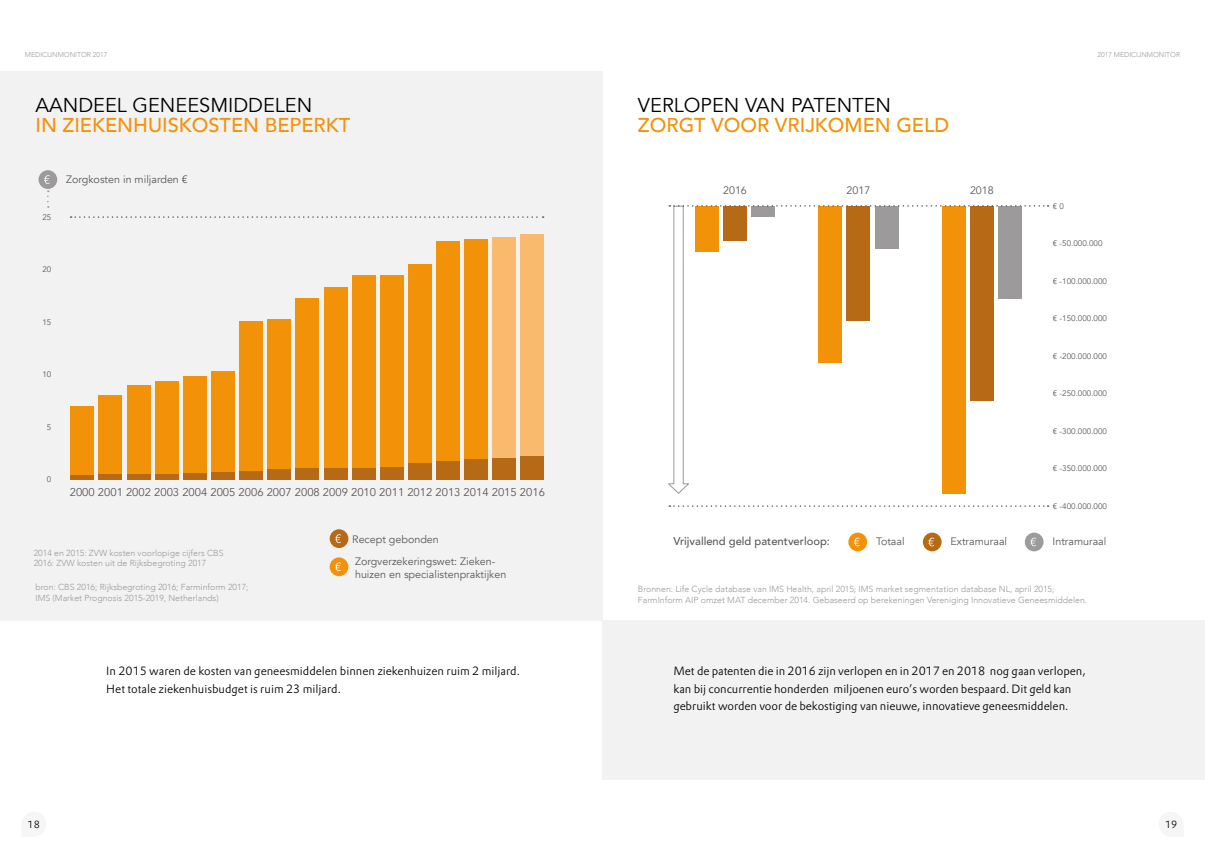
<style>
.page{position:relative;width:1205px;height:851px;background:#fff}
.page>*{position:absolute;margin:0;border:0;box-sizing:border-box;transform-origin:0 0}
.t1{font:500 20px "Avenir";color:#f29208}
.t2{font:20px "Avenir";color:#000}
.t3{font:300 11.75px/17.5px "DTL Prokyon TPRO";letter-spacing:-.005em;color:#000}
.t4{font:11.25px "Avenir";color:#585856}
.t5{font:500 11.25px "Avenir";color:#585856}
.t6{font:10.75px/12.1px "Avenir";color:#585856}
.t7{font:300 10.12px "DTL Prokyon TPRO";color:#000}
.t8{font:300 8.75px/10.5px "Avenir";color:#9c9a9a}
.t9{font:8px "Avenir";color:#585856}
.t10{font:300 7px "Avenir";color:#9c9a9a}
</style>
<div class="page">
<div style="left:0;top:71px;width:602px;height:549px;background:#f3f2f3"></div>
<div style="left:602px;top:620px;width:603px;height:160px;background:#f3f2f3"></div>
<svg style="left:71px;top:216px;width:473px;height:2px"></svg>
<svg style="left:47px;top:190px;width:2px;height:18px"></svg>
<div style="left:38px;top:170px;width:19px;height:19px;background:#9c9a9a;border-radius:50%"></div>
<svg style="left:44px;top:175px;width:6px;height:9px"></svg>
<div style="left:330px;top:529px;width:18px;height:19px;background:#b66a16;border-radius:50%"></div>
<svg style="left:335px;top:534px;width:6px;height:9px"></svg>
<div style="left:330px;top:557px;width:18px;height:19px;background:#f29208;border-radius:50%"></div>
<svg style="left:335px;top:562px;width:6px;height:9px"></svg>
<div style="left:848px;top:532px;width:19px;height:19px;background:#f29208;border-radius:50%"></div>
<svg style="left:854px;top:537px;width:6px;height:9px"></svg>
<div style="left:1025px;top:532px;width:18px;height:19px;background:#9c9a9a;border-radius:50%"></div>
<svg style="left:1030px;top:537px;width:6px;height:9px"></svg>
<div style="left:923px;top:532px;width:18px;height:19px;background:#b66a16;border-radius:50%"></div>
<svg style="left:928px;top:537px;width:6px;height:9px"></svg>
<svg style="left:668px;top:205px;width:380px;height:289px"></svg>
<svg style="left:669px;top:505px;width:379px;height:2px"></svg>
<div style="left:71px;top:406px;width:23px;height:73px;background:#f29208"></div>
<hr style="left:71px;top:475px;width:23px;height:4px;background:#b66a16">
<div style="left:99px;top:395px;width:23px;height:84px;background:#f29208"></div>
<div style="left:99px;top:474px;width:23px;height:5px;background:#b66a16"></div>
<div style="left:127px;top:385px;width:23px;height:94px;background:#f29208"></div>
<div style="left:127px;top:474px;width:23px;height:5px;background:#b66a16"></div>
<div style="left:155px;top:381px;width:23px;height:98px;background:#f29208"></div>
<div style="left:155px;top:474px;width:23px;height:5px;background:#b66a16"></div>
<div style="left:183px;top:376px;width:24px;height:103px;background:#f29208"></div>
<div style="left:183px;top:473px;width:24px;height:6px;background:#b66a16"></div>
<div style="left:211px;top:371px;width:24px;height:108px;background:#f29208"></div>
<div style="left:211px;top:472px;width:24px;height:7px;background:#b66a16"></div>
<div style="left:239px;top:321px;width:24px;height:158px;background:#f29208"></div>
<div style="left:239px;top:470px;width:24px;height:9px;background:#b66a16"></div>
<div style="left:267px;top:319px;width:24px;height:160px;background:#f29208"></div>
<div style="left:267px;top:469px;width:24px;height:10px;background:#b66a16"></div>
<div style="left:296px;top:298px;width:23px;height:181px;background:#f29208"></div>
<div style="left:296px;top:468px;width:23px;height:11px;background:#b66a16"></div>
<div style="left:324px;top:287px;width:23px;height:192px;background:#f29208"></div>
<div style="left:324px;top:468px;width:23px;height:11px;background:#b66a16"></div>
<div style="left:352px;top:275px;width:23px;height:204px;background:#f29208"></div>
<div style="left:352px;top:468px;width:23px;height:11px;background:#b66a16"></div>
<div style="left:380px;top:275px;width:23px;height:204px;background:#f29208"></div>
<div style="left:380px;top:467px;width:23px;height:12px;background:#b66a16"></div>
<div style="left:408px;top:264px;width:24px;height:215px;background:#f29208"></div>
<div style="left:408px;top:463px;width:24px;height:16px;background:#b66a16"></div>
<div style="left:436px;top:241px;width:24px;height:238px;background:#f29208"></div>
<div style="left:436px;top:460px;width:24px;height:19px;background:#b66a16"></div>
<div style="left:464px;top:239px;width:24px;height:240px;background:#f29208"></div>
<div style="left:464px;top:459px;width:24px;height:20px;background:#b66a16"></div>
<div style="left:492px;top:237px;width:24px;height:242px;background:#f9ba6d"></div>
<div style="left:492px;top:458px;width:24px;height:21px;background:#b66a16"></div>
<div style="left:521px;top:235px;width:23px;height:244px;background:#f9ba6d"></div>
<div style="left:521px;top:456px;width:23px;height:23px;background:#b66a16"></div>
<p class="t10" style="left:25px;top:50px;width:84px">MEDICIJNMONITOR 2017</p>
<p class="t10" style="left:1097px;top:50px;width:84px">2017 MEDICIJNMONITOR</p>
<h1 class="t2" style="left:35px;top:93px;width:278px">AANDEEL GENEESMIDDELEN</h1>
<h1 class="t1" style="left:35px;top:108px;width:316px">IN ZIEKENHUISKOSTEN BEPERKT</h1>
<p class="t9" style="left:42px;top:212px;width:10px">25</p>
<p class="t6" style="left:66px;top:173px;width:123px">Zorgkosten in miljarden €</p>
<p class="t9" style="left:42px;top:265px;width:10px">20</p>
<p class="t9" style="left:42px;top:317px;width:10px">15</p>
<p class="t9" style="left:42px;top:370px;width:10px">10</p>
<p class="t9" style="left:47px;top:422px;width:6px">5</p>
<p class="t9" style="left:47px;top:475px;width:6px">0</p>
<p class="t4" style="left:70px;top:485px;width:477px">2000 2001 2002 2003 2004 2005 2006 2007 2008 2009 2010 2011 2012 2013 2014 2015 2016</p>
<h1 class="t2" style="left:638px;top:93px;width:255px">VERLOPEN VAN PATENTEN</h1>
<h1 class="t1" style="left:638px;top:108px;width:313px">ZORGT VOOR VRIJKOMEN GELD</h1>
<p class="t6" style="left:723px;top:184px;width:25px">2016</p>
<p class="t6" style="left:846px;top:184px;width:25px">2017</p>
<p class="t6" style="left:970px;top:184px;width:25px">2018</p>
<p class="t9" style="left:1053px;top:201px;width:13px">€ 0</p>
<p class="t9" style="left:1053px;top:238px;width:51px">€ -50.000.000</p>
<p class="t9" style="left:1053px;top:276px;width:56px">€ -100.000.000</p>
<p class="t9" style="left:1053px;top:313px;width:56px">€ -150.000.000</p>
<p class="t9" style="left:1053px;top:351px;width:56px">€ -200.000.000</p>
<p class="t9" style="left:1053px;top:388px;width:56px">€ -250.000.000</p>
<p class="t9" style="left:1053px;top:426px;width:56px">€ -300.000.000</p>
<p class="t9" style="left:1053px;top:463px;width:56px">€ -350.000.000</p>
<p class="t9" style="left:1053px;top:501px;width:56px">€ -400.000.000</p>
<p class="t8" style="left:34px;top:547px;width:191px">2014 en 2015: ZVW kosten voorlopige cijfers CBS<br>2016: ZVW kosten uit de Rijksbegroting 2017</p>
<p class="t8" style="left:35px;top:582px;width:215px">bron: CBS 2016; Rijksbegroting 2016; Farminform 2017;<br>IMS (Market Prognosis 2015-2019, Netherlands)</p>
<p class="t6" style="left:352px;top:533px;width:88px">Recept gebonden</p>
<p class="t5" style="left:673px;top:531px;width:158px">Vrijvallend geld patentverloop:</p>
<p class="t6" style="left:876px;top:535px;width:30px">Totaal</p>
<p class="t6" style="left:950px;top:535px;width:58px">Extramuraal</p>
<p class="t6" style="left:1052px;top:535px;width:55px">Intramuraal</p>
<p class="t6" style="left:355px;top:556px;width:153px">Zorgverzekeringswet: Zieken&shy;huizen en specialistenpraktijken</p>
<p class="t8" style="left:638px;top:583px;width:451px">Bronnen: Life Cycle database van IMS Health, april 2015; IMS market segmentation database NL, april 2015;<br>FarmInform AIP omzet MAT december 2014. Gebaseerd op berekeningen Vereniging Innovatieve Geneesmiddelen.</p>
<h2 class="t3" style="left:106px;top:662px;width:415px">In 2015 waren de kosten van geneesmiddelen binnen ziekenhuizen ruim 2 miljard.<br>Het totale ziekenhuisbudget is ruim 23 miljard.</h2>
<h2 class="t3" style="left:673px;top:662px;width:414px">Met de patenten die in 2016 zijn verlopen en in 2017 en 2018 nog gaan verlopen, kan bij concurrentie honderden miljoenen euro’s worden bespaard. Dit geld kan gebruikt worden voor de bekostiging van nieuwe, innovatieve geneesmiddelen.</h2>
<p class="t7" style="left:28px;top:817px;width:14px">18</p>
<p class="t7" style="left:1165px;top:817px;width:14px">19</p>
</div>
